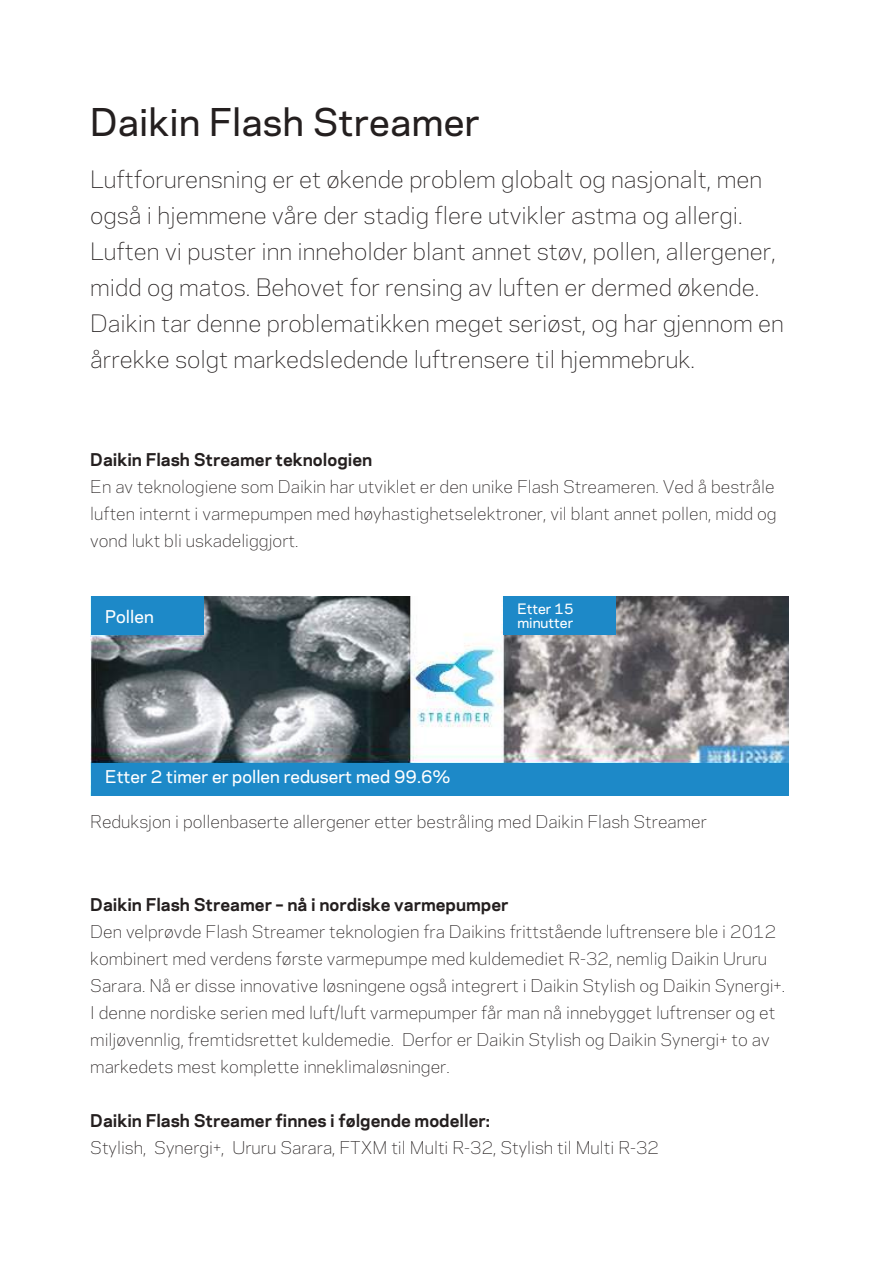
<style>
.page{position:relative;width:893px;height:1263px;background:#fff}
.page>*{position:absolute;margin:0;border:0;box-sizing:border-box;transform-origin:0 0}
.t1{font:500 35.85px "Galaxie Polaris";letter-spacing:.01em;color:#241f1f}
.t2{font:300 22.5px/36px "Galaxie Polaris";color:#241f1f}
.t3{font:300 16.5px/27px "Galaxie Polaris";color:#241f1f;text-align:justify}
.t4{font:700 16.5px "Galaxie Polaris";color:#241f1f}
.t5{font:500 16.5px "Galaxie Polaris";color:#fff}
.t6{font:500 13.5px/13.5px "Galaxie Polaris";color:#fff}
</style>
<div class="page">
<img style="left:90px;top:596px;width:698px;height:199px">
<div style="left:91px;top:763px;width:697px;height:32px;background:#1d89c8"></div>
<div style="left:91px;top:596px;width:113px;height:39px;background:#1d89c8"></div>
<div style="left:503px;top:596px;width:113px;height:39px;background:#1d89c8"></div>
<h1 class="t1" style="left:90px;top:96px;width:391px">Daikin Flash Streamer</h1>
<p class="t2" style="left:90px;top:160px;width:695px">Luftforurensning er et økende problem globalt og nasjonalt, men også i hjemmene våre der stadig flere utvikler astma og allergi.<br>Luften vi puster inn inneholder blant annet støv, pollen, allergener, midd og matos. Behovet for rensing av luften er dermed økende.<br>Daikin tar denne problematikken meget seriøst, og har gjennom en årrekke solgt markedsledende luftrensere til hjemmebruk.</p>
<p class="t4" style="left:90px;top:448px;width:284px">Daikin Flash Streamer teknologien</p>
<p class="t3" style="left:90px;top:473px;width:688px">En av teknologiene som Daikin har utviklet er den unike Flash Streameren. Ved å bestråle luften internt i varmepumpen med høyhastighetselektroner, vil blant annet pollen, midd og vond lukt bli uskadeliggjort.</p>
<p class="t5" style="left:105px;top:604px;width:50px">Pollen</p>
<p class="t6" style="left:517px;top:602px;width:58px">Etter 15 minutter</p>
<p class="t5" style="left:105px;top:765px;width:347px">Etter 2 timer er pollen redusert med 99.6%</p>
<p class="t3" style="left:90px;top:807px;width:618px">Reduksjon i pollenbaserte allergener etter bestråling med Daikin Flash Streamer</p>
<p class="t4" style="left:90px;top:892px;width:420px">Daikin Flash Streamer – nå i nordiske varmepumper</p>
<p class="t3" style="left:90px;top:917px;width:696px;text-align:left">Den velprøvde Flash Streamer teknologien fra Daikins frittstående luftrensere ble i 2012 kombinert med verdens første varmepumpe med kuldemediet R-32, nemlig Daikin Ururu Sarara. Nå er disse innovative løsningene også integrert i Daikin Stylish og Daikin Synergi+.<br>I denne nordiske serien med luft/luft varmepumper får man nå innebygget luftrenser og et miljøvennlig, fremtidsrettet kuldemedie. Derfor er Daikin Stylish og Daikin Synergi+ to av markedets mest komplette inneklimaløsninger.</p>
<p class="t4" style="left:90px;top:1108px;width:401px">Daikin Flash Streamer finnes i følgende modeller:</p>
<p class="t3" style="left:90px;top:1133px;width:570px">Stylish, Synergi+, Ururu Sarara, FTXM til Multi R-32, Stylish til Multi R-32</p>
</div>
